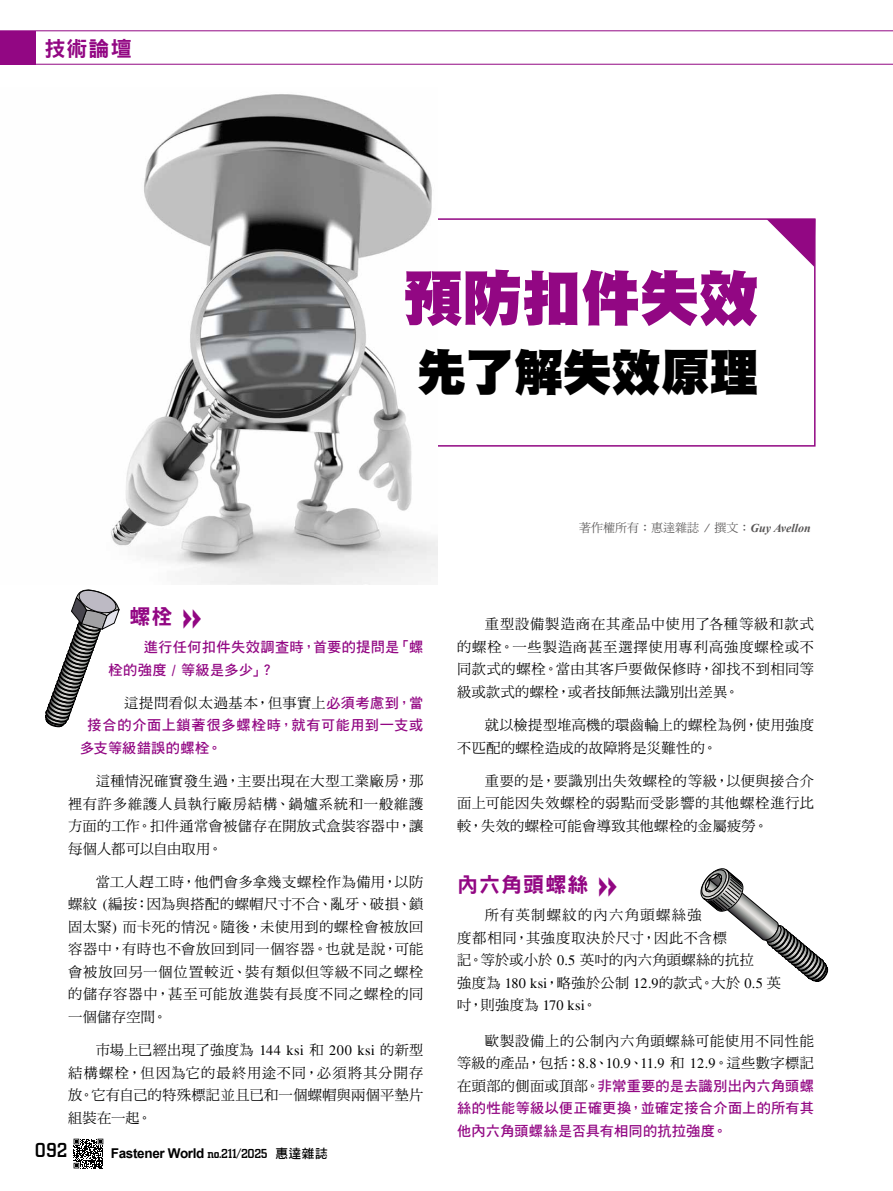
<style>
.page{position:relative;width:893px;height:1191px;background:#fff}
.page>*{position:absolute;margin:0;border:0;box-sizing:border-box;transform-origin:0 0}
.t1{font:60px "DF Hei Std W12";letter-spacing:-.015em;color:#920783}
.t2{font:49.5px "DF Hei Std W12";letter-spacing:-.015em;color:#000}
.t3{font:21px "DF Hei Std W9";letter-spacing:.05em;color:#920783}
.t4{font:500 21px "City D";color:#000}
.t5{font:14.25px/22.5px "DF Ming Std W5";letter-spacing:.035em;color:#000;text-align:justify}
.t6{font:14.25px/22.5px "DF Hei Std W7";letter-spacing:.02em;color:#920783}
.t7{font:700 13.5px "Arial";letter-spacing:-.025em;color:#000}
.t8{font:12px "DF Ming Std W5";color:#595757}
.s1{font-family:"Times New Roman";font-weight:700;font-style:italic}
.s2{font-family:"DIN Pro";font-weight:900;font-size:36px}
.s3{font-family:"DF Hei Std W7";color:#920783}
.s4{font-family:"Times"}
.s5{font-family:"City D";font-weight:500}
.s6{font-family:"DF Hei Std W7";font-weight:400;font-size:12.75px}
.s7{font-family:"DF Ming Std W5";color:#000}
</style>
<div class="page">
<div style="left:0;top:31px;width:36px;height:33px;background:#920783"></div>
<hr style="left:0;top:64px;width:893px;height:1px;background:#920783">
<hr style="left:0;top:31px;width:893px;height:1px;background:#920783">
<svg style="left:74px;top:1138px;width:30px;height:30px"></svg>
<svg style="left:768px;top:221px;width:44px;height:44px"></svg>
<div style="left:316px;top:218px;width:499px;height:228px;border:2px solid #920783"></div>
<img style="left:111px;top:94px;width:327px;height:490px">
<div style="left:395px;top:259px;width:372px;height:146px;background:#fff"></div>
<svg style="left:45px;top:589px;width:75px;height:138px"></svg>
<svg style="left:700px;top:868px;width:129px;height:114px"></svg>
<h3 class="t3" style="left:45px;top:37px;width:89px">技術論壇</h3>
<h1 class="t1" style="left:403px;top:265px;width:357px">預防扣件失效</h1>
<h2 class="t2" style="left:417px;top:346px;width:343px">先了解失效原理</h2>
<p class="t8" style="left:579px;top:521px;width:233px">著作權所有：惠達雜誌 <span class="s1">/</span> 撰文：<span class="s1">Guy Avellon</span></p>
<h3 class="t3" style="left:130px;top:605px;width:74px">螺栓 <span class="s2">»</span></h3>
<p class="t6" style="left:109px;top:635px;width:317px;text-indent:35px">進行任何扣件失效調查時，首要的提問是「螺栓的強度 / 等級是多少」？</p>
<p class="t5" style="left:124px;top:691px;width:301px">這提問看似太過基本，但事實上<span class="s3">必須考慮到，當</span></p>
<p class="t6" style="left:80px;top:714px;width:345px;text-indent:7px">接合的介面上鎖著很多螺栓時，就有可能用到一支或多支等級錯誤的螺栓。</p>
<p class="t5" style="left:68px;top:769px;width:357px;text-indent:28px">這種情況確實發生過，主要出現在大型工業廠房，那裡有許多維護人員執行廠房結構、鍋爐系統和一般維護方面的工作。扣件通常會被儲存在開放式盒裝容器中，讓每個人都可以自由取用。</p>
<p class="t5" style="left:68px;top:870px;width:357px;text-indent:28px">當工人趕工時，他們會多拿幾支螺栓作為備用，以防螺紋 <span class="s4">(</span>編按：因為與搭配的螺帽尺寸不合、亂牙、破損、鎖固太緊<span class="s4">)</span> 而卡死的情況。隨後，未使用到的螺栓會被放回容器中，有時也不會放回到同一個容器。也就是說，可能會被放回另一個位置較近、裝有類似但等級不同之螺栓的儲存容器中，甚至可能放進裝有長度不同之螺栓的同一個儲存空間。</p>
<p class="t5" style="left:68px;top:1038px;width:357px;text-indent:28px">市場上已經出現了強度為 <span class="s4">144 ksi</span> 和 <span class="s4">200 ksi</span> 的新型結構螺栓，但因為它的最終用途不同，必須將其分開存放。它有自己的特殊標記並且已和一個螺帽與兩個平墊片組裝在一起。</p>
<h3 class="t4" style="left:35px;top:1138px;width:34px">092</h3>
<p class="t7" style="left:111px;top:1144px;width:218px">Fastener World <span class="s5">no.211/2025</span> <span class="s6">惠達雜誌</span></p>
<p class="t5" style="left:457px;top:612px;width:359px;text-indent:28px">重型設備製造商在其產品中使用了各種等級和款式的螺栓。一些製造商甚至選擇使用專利高強度螺栓或不同款式的螺栓。當由其客戶要做保修時，卻找不到相同等級或款式的螺栓，或者技師無法識別出差異。</p>
<p class="t5" style="left:457px;top:713px;width:359px;text-indent:28px">就以檢提型堆高機的環齒輪上的螺栓為例，使用強度不匹配的螺栓造成的故障將是災難性的。</p>
<p class="t5" style="left:457px;top:769px;width:358px;text-indent:28px">重要的是，要識別出失效螺栓的等級，以便與接合介面上可能因失效螺栓的弱點而受影響的其他螺栓進行比較，失效的螺栓可能會導致其他螺栓的金屬疲勞。</p>
<h3 class="t3" style="left:457px;top:873px;width:162px">內六角頭螺絲 <span class="s2">»</span></h3>
<p class="t5" style="left:457px;top:903px;width:326px;text-align:left;text-indent:28px">所有英制螺紋的內六角頭螺絲強<br>度都相同，其強度取決於尺寸，因此不含標<br>記。等於或小於 <span class="s4">0.5</span> 英吋的內六角頭螺絲的抗拉<br>強度為 <span class="s4">180 ksi</span>，略強於公制 <span class="s4">12.9</span>的款式。大於 <span class="s4">0.5</span> 英吋，則強度為 <span class="s4">170 ksi</span>。</p>
<p class="t5" style="left:457px;top:1029px;width:358px;text-align:right">歐製設備上的公制內六角頭螺絲可能使用不同性能<br>等級的產品，包括：<span class="s4">8.8</span>、<span class="s4">10.9</span>、<span class="s4">11.9</span> 和 <span class="s4">12.9</span>。這些數字標記</p>
<p class="t6" style="left:457px;top:1074px;width:359px;text-align:justify"><span class="s7">在頭部的側面或頂部。</span>非常重要的是去識別出內六角頭螺絲的性能等級以便正確更換，並確定接合介面上的所有其他內六角頭螺絲是否具有相同的抗拉強度。</p>
</div>
